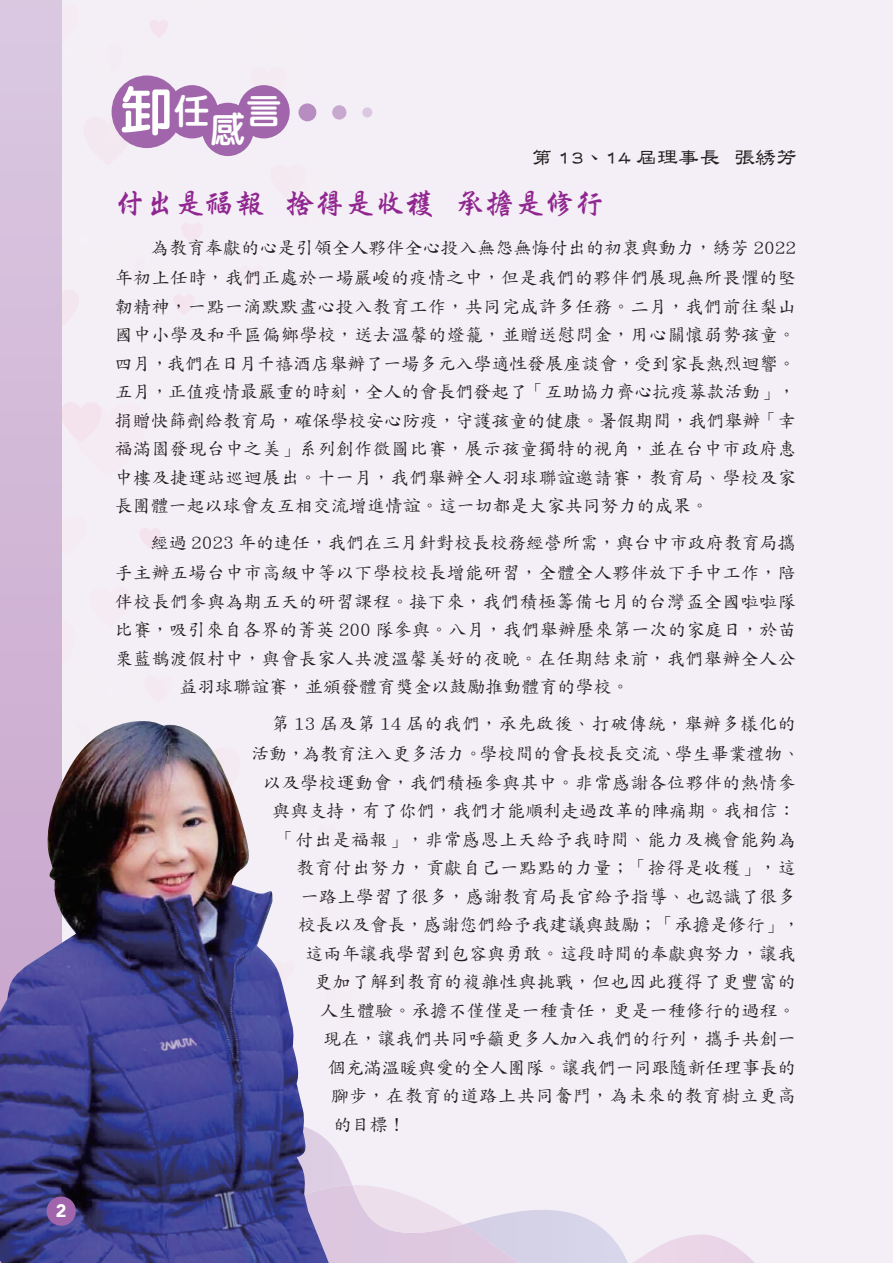
<style>
.page{position:relative;width:893px;height:1263px;background:#f4eff6}
.page>*{position:absolute;margin:0;border:0;box-sizing:border-box;transform-origin:0 0}
.t1{font:54px "DF Yuan Std W8";color:#fff}
.t2{font:36px "DF Yuan Std W8";color:#fff}
.t3{font:30px "DF Xing Kai Std W5";color:#90268f}
.t4{font:21px "DF Li Shu Std W5";color:#231f20}
.t5{font:18px/28.7px "DF Kai Shu Std W5";letter-spacing:.02em;color:#231f20;text-align:justify}
.t6{font:18px "DF Kai Shu Std W5";color:#231f20}
.t7{font:18px "DF Kai Shu Std W5";letter-spacing:.04em;color:#231f20}
.t8{font:900 18px "Avenir";color:#fff}
.s1{font-size:36px}
</style>
<div class="page">
<svg style="left:61px;top:515px;width:1px;height:40px"></svg>
<svg style="left:140px;top:528px;width:21px;height:20px"></svg>
<svg style="left:61px;top:361px;width:40px;height:117px"></svg>
<svg style="left:61px;top:106px;width:142px;height:225px"></svg>
<svg style="left:61px;top:3px;width:107px;height:95px"></svg>
<svg style="left:329px;top:1142px;width:426px;height:121px"></svg>
<div style="left:0;top:0;width:61px;height:1263px;background:#d5bcda"></div>
<img style="left:0;top:720px;width:329px;height:543px">
<div style="left:238px;top:85px;width:52px;height:53px;background:#a065aa;border-radius:50%"></div>
<div style="left:202px;top:103px;width:52px;height:53px;background:#a065aa;border-radius:50%"></div>
<div style="left:166px;top:85px;width:52px;height:53px;background:#a065aa;border-radius:50%"></div>
<div style="left:112px;top:76px;width:70px;height:72px;background:#a065aa;border-radius:50%"></div>
<div style="left:298px;top:103px;width:18px;height:18px;background:#b78cc0;border-radius:50%"></div>
<div style="left:332px;top:105px;width:14px;height:15px;background:#c7a9cf;border-radius:50%"></div>
<div style="left:362px;top:107px;width:10px;height:10px;background:#dac8e1;border-radius:50%"></div>
<div style="left:47px;top:1196px;width:29px;height:30px;background:#a065aa;border-radius:50%"></div>
<p class="t8" style="left:56px;top:1195px;width:12px">2</p>
<h1 class="t1" style="left:120px;top:82px;width:91px">卸<span class="s1">任</span></h1>
<h2 class="t2" style="left:246px;top:92px;width:37px">言</h2>
<h2 class="t2" style="left:210px;top:110px;width:37px">感</h2>
<p class="t4" style="left:532px;top:147px;width:267px">第 13、14 屆理事長 張綉芳</p>
<h3 class="t3" style="left:115px;top:187px;width:491px">付出是福報 捨得是收穫 承擔是修行</h3>
<p class="t5" style="left:115px;top:233px;width:683px">　　為教育奉獻的心是引領全人夥伴全心投入無怨無悔付出的初衷與動力，綉芳 2022年初上任時，我們正處於一場嚴峻的疫情之中，但是我們的夥伴們展現無所畏懼的堅韌精神，一點一滴默默盡心投入教育工作，共同完成許多任務。二月，我們前往梨山國中小學及和平區偏鄉學校，送去溫馨的燈籠，並贈送慰問金，用心關懷弱勢孩童。四月，我們在日月千禧酒店舉辦了一場多元入學適性發展座談會，受到家長熱烈迴響。五月，正值疫情最嚴重的時刻，全人的會長們發起了「互助協力齊心抗疫募款活動」，捐贈快篩劑給教育局，確保學校安心防疫，守護孩童的健康。暑假期間，我們舉辦「幸福滿園發現台中之美」系列創作徵圖比賽，展示孩童獨特的視角，並在台中市政府惠中樓及捷運站巡迴展出。十一月，我們舉辦全人羽球聯誼邀請賽，教育局、學校及家長團體一起以球會友互相交流增進情誼。這一切都是大家共同努力的成果。</p>
<p class="t6" style="left:115px;top:533px;width:682px">　　經過 2023 年的連任，我們在三月針對校長校務經營所需，與台中市政府教育局攜</p>
<p class="t5" style="left:115px;top:558px;width:683px">手主辦五場台中市高級中等以下學校校長增能研習，全體全人夥伴放下手中工作，陪</p>
<p class="t5" style="left:115px;top:587px;width:683px">伴校長們參與為期五天的研習課程。接下來，我們積極籌備七月的台灣盃全國啦啦隊</p>
<p class="t5" style="left:115px;top:615px;width:683px">比賽，吸引來自各界的菁英 200 隊參與。八月，我們舉辦歷來第一次的家庭日，於苗</p>
<p class="t5" style="left:115px;top:644px;width:682px">栗藍鵲渡假村中，與會長家人共渡溫馨美好的夜晚。在任期結束前，我們舉辦全人公</p>
<p class="t6" style="left:179px;top:677px;width:451px">益羽球聯誼賽，並頒發體育獎金以鼓勵推動體育的學校。</p>
<p class="t7" style="left:235px;top:714px;width:562px">　　第 13 屆及第 14 屆的我們，承先啟後、打破傳統，舉辦多樣化的</p>
<p class="t6" style="left:251px;top:744px;width:550px">活動，為教育注入更多活力。學校間的會長校長交流、學生畢業禮物、</p>
<p class="t5" style="left:263px;top:768px;width:534px">以及學校運動會，我們積極參與其中。非常感謝各位夥伴的熱情參</p>
<p class="t5" style="left:272px;top:796px;width:525px">與與支持，有了你們，我們才能順利走過改革的陣痛期。我相信：</p>
<p class="t5" style="left:277px;top:825px;width:520px">「付出是福報」，非常感恩上天給予我時間、能力及機會能夠為</p>
<p class="t5" style="left:296px;top:853px;width:501px">教育付出努力，貢獻自己一點點的力量；「捨得是收穫」，這</p>
<p class="t5" style="left:301px;top:882px;width:497px">一路上學習了很多，感謝教育局長官給予指導、也認識了很多</p>
<p class="t6" style="left:298px;top:915px;width:504px">校長以及會長，感謝您們給予我建議與鼓勵；「承擔是修行」，</p>
<p class="t5" style="left:305px;top:939px;width:492px">這兩年讓我學習到包容與勇敢。這段時間的奉獻與努力，讓我</p>
<p class="t5" style="left:314px;top:967px;width:483px">更加了解到教育的複雜性與挑戰，但也因此獲得了更豐富的</p>
<p class="t5" style="left:320px;top:996px;width:477px">人生體驗。承擔不僅僅是一種責任，更是一種修行的過程。</p>
<p class="t5" style="left:323px;top:1024px;width:474px">現在，讓我們共同呼籲更多人加入我們的行列，攜手共創一</p>
<p class="t6" style="left:328px;top:1057px;width:469px">個充滿溫暖與愛的全人團隊。讓我們一同跟隨新任理事長的</p>
<p class="t7" style="left:331px;top:1086px;width:467px">腳步，在教育的道路上共同奮鬥，為未來的教育樹立更高</p>
<p class="t5" style="left:334px;top:1110px;width:73px">的目標！</p>
</div>
